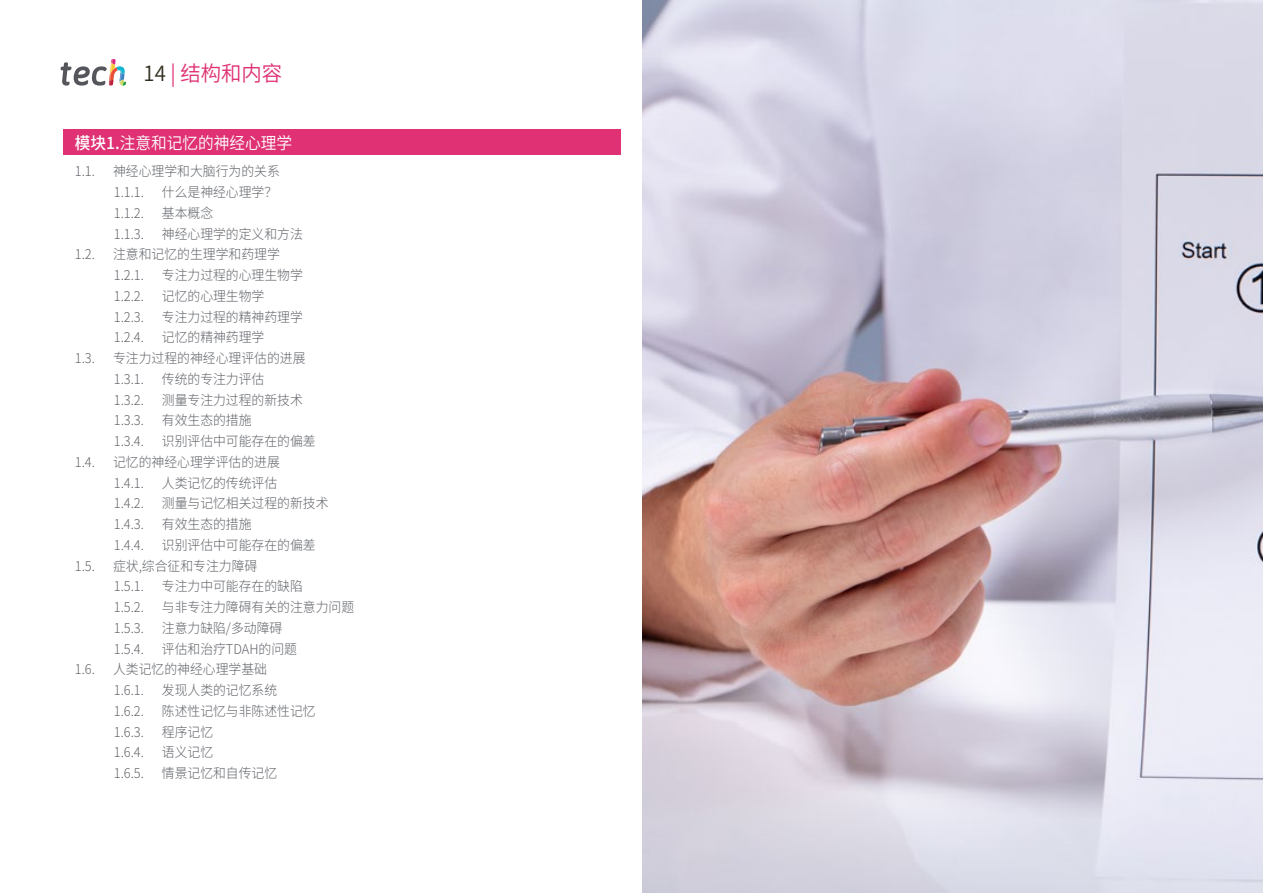
<style>
.page{position:relative;width:1263px;height:893px;background:#fff}
.page>*{position:absolute;margin:0;border:0;box-sizing:border-box;transform-origin:0 0}
.t1{font:21px "Source Han Sans CN";color:#df3174}
.t2{font:16.5px "Source Han Sans CN";color:#fff;scale:.95 1}
.t3{font:300 13.5px/20.7px "Source Han Sans CN";color:#61646a;scale:.95 1}
.s1{color:#312e20}
.s2{font-weight:500}
</style>
<div class="page">
<div style="left:64px;top:130px;width:557px;height:25px;background:#df3174"></div>
<img style="left:642px;top:0;width:621px;height:893px">
<svg style="left:61px;top:59px;width:65px;height:27px"></svg>
<h1 class="t1" style="left:144px;top:61px;width:140px"><span class="s1">14</span> | 结构和内容</h1>
<p class="t2" style="left:75px;top:134px;width:230px"><span class="s2">模块1.</span>注意和记忆的神经心理学</p>
<p class="t3" style="left:75px;top:161px;width:23px">1.1.</p>
<p class="t3" style="left:113px;top:161px;width:177px">神经心理学和大脑行为的关系<br>1.1.1.</p>
<p class="t3" style="left:162px;top:182px;width:123px">什么是神经心理学？</p>
<p class="t3" style="left:114px;top:203px;width:33px">1.1.2.</p>
<p class="t3" style="left:162px;top:203px;width:55px">基本概念</p>
<p class="t3" style="left:114px;top:224px;width:33px">1.1.3.</p>
<p class="t3" style="left:162px;top:224px;width:150px">神经心理学的定义和方法</p>
<p class="t3" style="left:75px;top:244px;width:23px">1.2.</p>
<p class="t3" style="left:113px;top:244px;width:177px">注意和记忆的生理学和药理学<br>1.2.1.</p>
<p class="t3" style="left:162px;top:265px;width:150px">专注力过程的心理生物学</p>
<p class="t3" style="left:114px;top:286px;width:33px">1.2.2.</p>
<p class="t3" style="left:162px;top:286px;width:109px">记忆的心理生物学</p>
<p class="t3" style="left:114px;top:307px;width:33px">1.2.3.</p>
<p class="t3" style="left:162px;top:307px;width:150px">专注力过程的精神药理学</p>
<p class="t3" style="left:114px;top:327px;width:33px">1.2.4.</p>
<p class="t3" style="left:162px;top:327px;width:109px">记忆的精神药理学</p>
<p class="t3" style="left:75px;top:348px;width:23px">1.3.</p>
<p class="t3" style="left:113px;top:348px;width:204px">专注力过程的神经心理评估的进展<br>1.3.1.</p>
<p class="t3" style="left:162px;top:369px;width:109px">传统的专注力评估</p>
<p class="t3" style="left:114px;top:390px;width:33px">1.3.2.</p>
<p class="t3" style="left:162px;top:390px;width:150px">测量专注力过程的新技术</p>
<p class="t3" style="left:114px;top:410px;width:33px">1.3.3.</p>
<p class="t3" style="left:162px;top:410px;width:96px">有效生态的措施</p>
<p class="t3" style="left:114px;top:431px;width:33px">1.3.4.</p>
<p class="t3" style="left:162px;top:431px;width:164px">识别评估中可能存在的偏差</p>
<p class="t3" style="left:75px;top:452px;width:23px">1.4.</p>
<p class="t3" style="left:113px;top:452px;width:177px">记忆的神经心理学评估的进展<br>1.4.1.</p>
<p class="t3" style="left:162px;top:473px;width:123px">人类记忆的传统评估</p>
<p class="t3" style="left:114px;top:493px;width:33px">1.4.2.</p>
<p class="t3" style="left:162px;top:493px;width:177px">测量与记忆相关过程的新技术</p>
<p class="t3" style="left:114px;top:514px;width:33px">1.4.3.</p>
<p class="t3" style="left:162px;top:514px;width:96px">有效生态的措施</p>
<p class="t3" style="left:114px;top:535px;width:33px">1.4.4.</p>
<p class="t3" style="left:162px;top:535px;width:164px">识别评估中可能存在的偏差</p>
<p class="t3" style="left:75px;top:556px;width:23px">1.5.</p>
<p class="t3" style="left:113px;top:556px;width:153px">症状,综合征和专注力障碍<br>1.5.1.</p>
<p class="t3" style="left:162px;top:576px;width:150px">专注力中可能存在的缺陷</p>
<p class="t3" style="left:114px;top:597px;width:33px">1.5.2.</p>
<p class="t3" style="left:162px;top:597px;width:204px">与非专注力障碍有关的注意力问题</p>
<p class="t3" style="left:114px;top:618px;width:33px">1.5.3.</p>
<p class="t3" style="left:162px;top:618px;width:128px">注意力缺陷/多动障碍</p>
<p class="t3" style="left:114px;top:639px;width:33px">1.5.4.</p>
<p class="t3" style="left:162px;top:639px;width:144px">评估和治疗TDAH的问题</p>
<p class="t3" style="left:75px;top:659px;width:23px">1.6.</p>
<p class="t3" style="left:113px;top:659px;width:163px">人类记忆的神经心理学基础<br>1.6.1.</p>
<p class="t3" style="left:162px;top:680px;width:123px">发现人类的记忆系统</p>
<p class="t3" style="left:114px;top:701px;width:33px">1.6.2.</p>
<p class="t3" style="left:162px;top:701px;width:164px">陈述性记忆与非陈述性记忆</p>
<p class="t3" style="left:114px;top:722px;width:33px">1.6.3.</p>
<p class="t3" style="left:162px;top:722px;width:55px">程序记忆</p>
<p class="t3" style="left:114px;top:742px;width:33px">1.6.4.</p>
<p class="t3" style="left:162px;top:742px;width:55px">语义记忆</p>
<p class="t3" style="left:114px;top:763px;width:33px">1.6.5.</p>
<p class="t3" style="left:162px;top:763px;width:123px">情景记忆和自传记忆</p>
</div>
